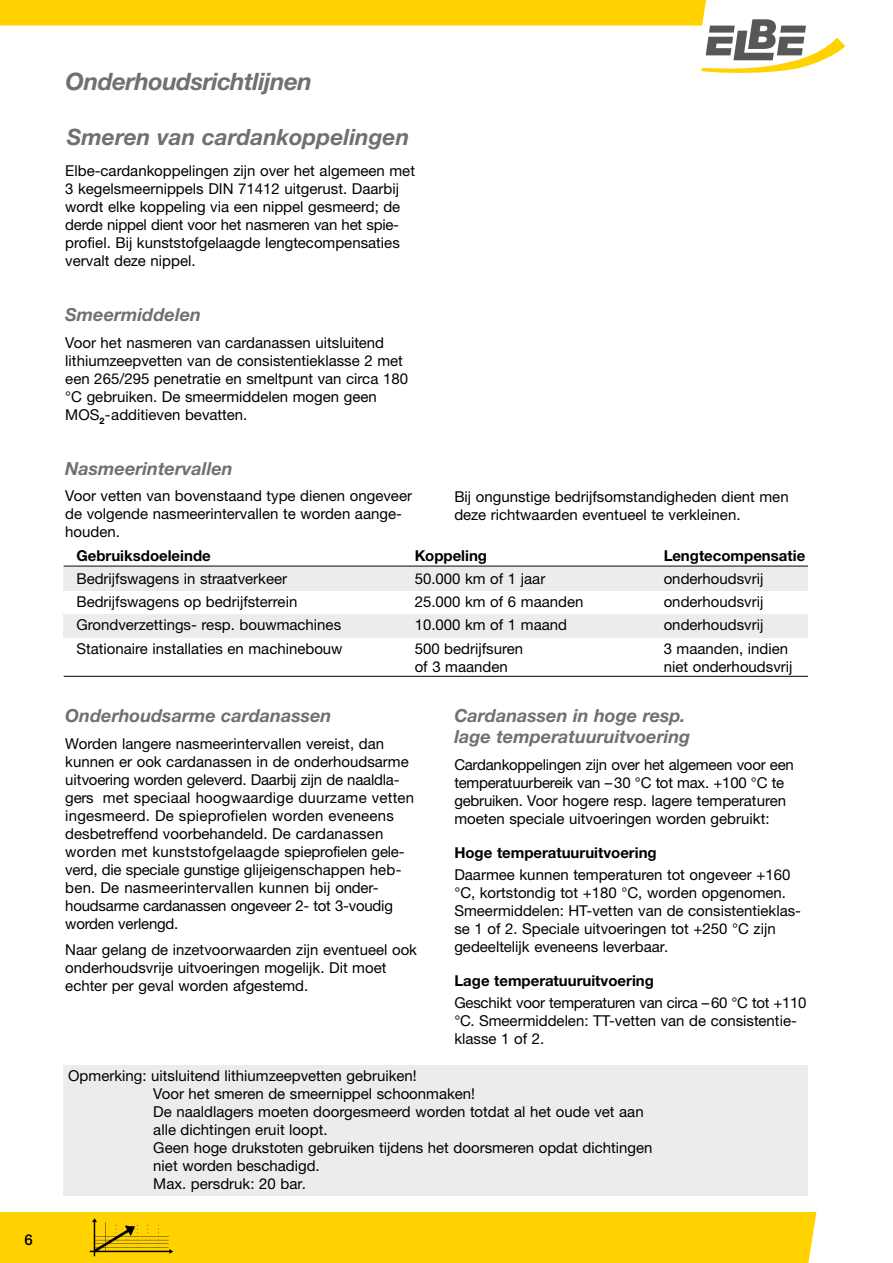
<style>
.page{position:relative;width:893px;height:1263px;background:#fff}
.page>*{position:absolute;margin:0;border:0;box-sizing:border-box;transform-origin:0 0}
.t1{font:italic 700 24px "Helvetica Neue LTW1 G";letter-spacing:-.02em;color:#6f7071}
.t2{font:italic 700 22.5px "Helvetica Neue LTW1 G";color:#6f7071}
.t3{font:italic 700 18px/21px "Helvetica Neue LTW1 G";color:#6f7071}
.t4{font:15px/18px "Helvetica Neue LTW1 G";color:#000}
.t5{font:700 15px "Helvetica Neue LTW1 G";color:#000}
.t6{font:500 15px "Helvetica Neue LTW1 G";color:#000}
</style>
<div class="page">
<div style="left:0;top:1212px;width:816px;height:51px;background:#ffd200"></div>
<img style="left:90px;top:1218px;width:83px;height:38px">
<svg style="left:0;top:0;width:845px;height:73px"></svg>
<div style="left:64px;top:1065px;width:744px;height:131px;background:#ebeced"></div>
<div style="left:64px;top:567px;width:744px;height:24px;background:#ebeced"></div>
<div style="left:64px;top:614px;width:744px;height:23px;background:#ebeced"></div>
<hr style="left:64px;top:566px;width:744px;height:1px;background:#000">
<hr style="left:64px;top:676px;width:744px;height:1px;background:#000">
<p class="t6" style="left:25px;top:1231px;width:10px">6</p>
<h1 class="t1" style="left:66px;top:67px;width:248px">Onderhoudsrichtlijnen</h1>
<h2 class="t2" style="left:67px;top:124px;width:344px">Smeren van cardankoppelingen</h2>
<p class="t4" style="left:65px;top:162px;width:351px">Elbe-cardankoppelingen zijn over het algemeen met 3 kegelsmeernippels DIN 71412 uitgerust. Daarbij wordt elke koppeling via een nippel gesmeerd; de derde nippel dient voor het nasmeren van het spie&shy;profiel. Bij kunststofgelaagde lengtecompensaties vervalt deze nippel.</p>
<p class="t3" style="left:65px;top:304px;width:137px">Smeermiddelen</p>
<p class="t4" style="left:65px;top:333px;width:344px">Voor het nasmeren van cardanassen uitsluitend lithiumzeepvetten van de consistentieklasse 2 met een 265/295 penetratie en smeltpunt van circa 180 °C gebruiken. De smeermiddelen mogen geen MOS<sub>2</sub>-additieven bevatten.</p>
<p class="t3" style="left:65px;top:458px;width:169px">Nasmeerintervallen</p>
<p class="t4" style="left:65px;top:487px;width:348px">Voor vetten van bovenstaand type dienen ongeveer de volgende nasmeerintervallen te worden aange&shy;houden.</p>
<p class="t4" style="left:454px;top:488px;width:336px">Bij ongunstige bedrijfsomstandigheden dient men deze richtwaarden eventueel te verkleinen.</p>
<p class="t5" style="left:76px;top:547px;width:136px">Gebruiksdoeleinde</p>
<p class="t5" style="left:415px;top:547px;width:74px">Koppeling</p>
<p class="t5" style="left:664px;top:547px;width:143px">Lengtecompensatie</p>
<p class="t4" style="left:76px;top:569px;width:212px">Bedrijfswagens in straatverkeer</p>
<p class="t4" style="left:415px;top:569px;width:132px">50.000 km of 1 jaar</p>
<p class="t4" style="left:664px;top:569px;width:101px">onderhoudsvrij</p>
<p class="t4" style="left:76px;top:593px;width:222px">Bedrijfswagens op bedrijfsterrein</p>
<p class="t4" style="left:415px;top:593px;width:170px">25.000 km of 6 maanden</p>
<p class="t4" style="left:664px;top:593px;width:101px">onderhoudsvrij</p>
<p class="t4" style="left:76px;top:616px;width:266px">Grondverzettings- resp. bouwmachines</p>
<p class="t4" style="left:415px;top:616px;width:154px">10.000 km of 1 maand</p>
<p class="t4" style="left:664px;top:616px;width:101px">onderhoudsvrij</p>
<p class="t4" style="left:76px;top:639px;width:268px">Stationaire installaties en machinebouw</p>
<p class="t4" style="left:415px;top:639px;width:110px">500 bedrijfsuren</p>
<p class="t4" style="left:664px;top:639px;width:126px">3 maanden, indien</p>
<p class="t4" style="left:415px;top:657px;width:95px">of 3 maanden</p>
<p class="t4" style="left:664px;top:657px;width:130px">niet onderhoudsvrij</p>
<p class="t3" style="left:65px;top:705px;width:268px">Onderhoudsarme cardanassen</p>
<p class="t4" style="left:65px;top:734px;width:350px">Worden langere nasmeerintervallen vereist, dan kunnen er ook cardanassen in de onderhoudsarme uitvoering worden geleverd. Daarbij zijn de naaldla&shy;gers met speciaal hoogwaardige duurzame vetten ingesmeerd. De spieprofielen worden eveneens desbetreffend voorbehandeld. De cardanassen worden met kunststofgelaagde spieprofielen gele&shy;verd, die speciale gunstige glijeigenschappen heb&shy;ben. De nasmeerintervallen kunnen bij onder&shy;houdsarme cardanassen ongeveer 2- tot 3-voudig worden verlengd.</p>
<p class="t4" style="left:65px;top:941px;width:353px">Naar gelang de inzetvoorwaarden zijn eventueel ook onderhoudsvrije uitvoeringen mogelijk. Dit moet echter per geval worden afgestemd.</p>
<p class="t3" style="left:454px;top:705px;width:237px">Cardanassen in hoge resp. lage temperatuuruitvoering</p>
<p class="t4" style="left:454px;top:755px;width:341px">Cardankoppelingen zijn over het algemeen voor een temperatuurbereik van –30 °C tot max. +100 °C te gebruiken. Voor hogere resp. lagere temperaturen moeten speciale uitvoeringen worden gebruikt:</p>
<p class="t5" style="left:454px;top:843px;width:204px">Hoge temperatuuruitvoering</p>
<p class="t4" style="left:454px;top:865px;width:348px">Daarmee kunnen temperaturen tot ongeveer +160 °C, kortstondig tot +180 °C, worden opgenomen.<br>Smeermiddelen: HT-vetten van de consistentieklas&shy;se 1 of 2. Speciale uitvoeringen tot +250 °C zijn gedeeltelijk eveneens leverbaar.</p>
<p class="t5" style="left:454px;top:971px;width:201px">Lage temperatuuruitvoering</p>
<p class="t4" style="left:454px;top:994px;width:354px">Geschikt voor temperaturen van circa –60 °C tot +110 °C. Smeermiddelen: TT-vetten van de consistentie&shy;klasse 1 of 2.</p>
<p class="t4" style="left:153px;top:1067px;width:501px;text-indent:-85px">Opmerking: uitsluitend lithiumzeepvetten gebruiken!<br>Voor het smeren de smeernippel schoonmaken!<br>De naaldlagers moeten doorgesmeerd worden totdat al het oude vet aan alle dichtingen eruit loopt.<br>Geen hoge drukstoten gebruiken tijdens het doorsmeren opdat dichtingen niet worden beschadigd.<br>Max. persdruk: 20 bar.</p>
</div>
